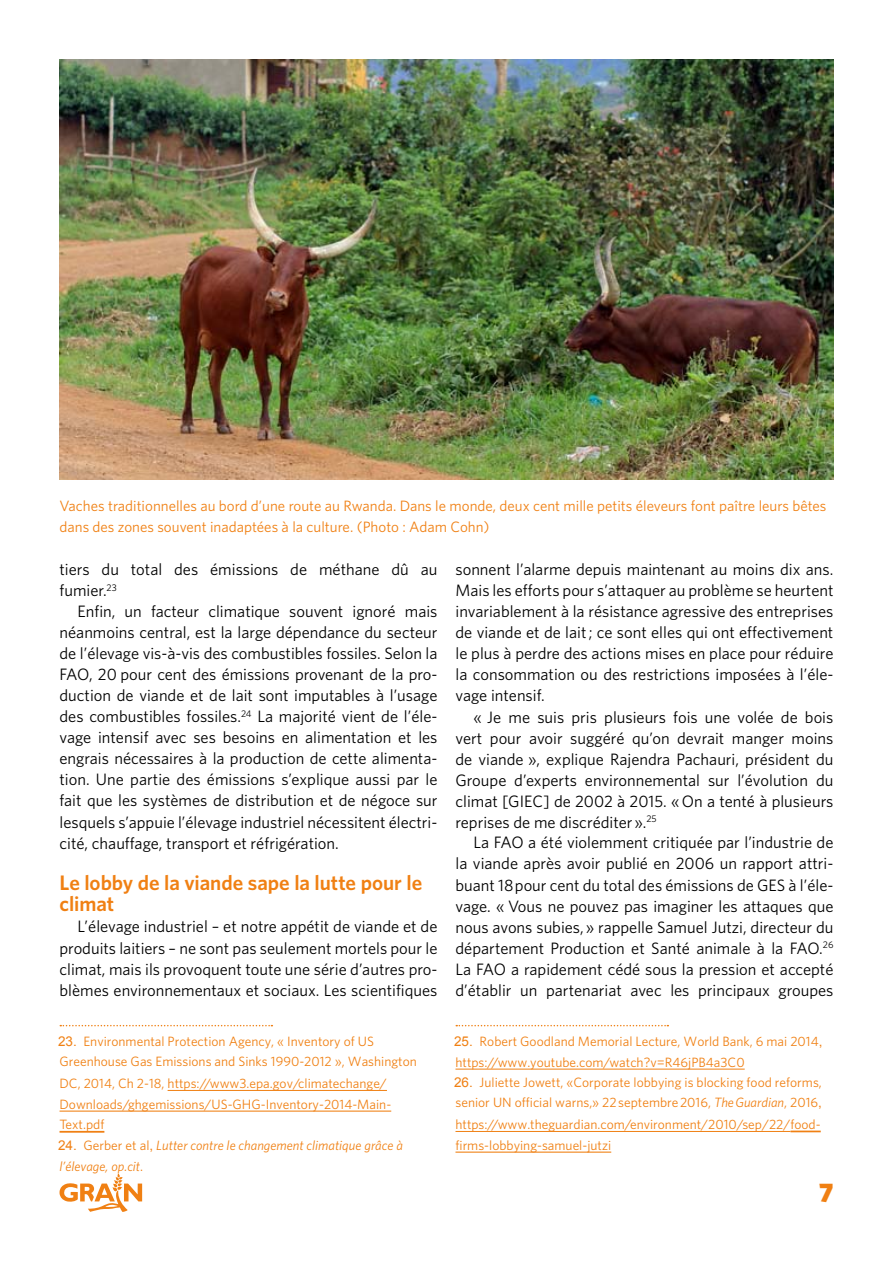
<style>
.page{position:relative;width:893px;height:1263px;background:#fff}
.page>*{position:absolute;margin:0;border:0;box-sizing:border-box;transform-origin:0 0}
.t1{font:900 27px "Whitney";color:#f08013}
.Subtitle{font:600 21px/21px "Whitney";color:#f08013}
.Footnote{font:16.5px/21px "Whitney";color:#000;text-align:justify}
.Photo_caption{font:15px/21px "Whitney";color:#f08013}
.Footnote-2{font:13.5px/20.9px "Whitney";color:#f08013}
.Footnote-3{font:italic 13.5px/21.1px "Whitney";color:#f08013}
.s1{font-family:"Arial"}
.s2{font-family:"Arial";font-style:normal}
.s3{font-style:normal}
.s4{font-style:italic}
</style>
<div class="page">
<svg style="left:60px;top:1173px;width:82px;height:39px"></svg>
<svg style="left:60px;top:1025px;width:212px;height:1px"></svg>
<svg style="left:456px;top:1025px;width:212px;height:1px"></svg>
<img style="left:60px;top:60px;width:773px;height:420px">
<hr style="left:168px;top:1090px;width:219px;height:1px;background:#f08013">
<hr style="left:60px;top:1111px;width:331px;height:1px;background:#f08013">
<hr style="left:60px;top:1131px;width:44px;height:1px;background:#f08013">
<hr style="left:455px;top:1069px;width:290px;height:1px;background:#f08013">
<hr style="left:455px;top:1131px;width:335px;height:1px;background:#f08013">
<hr style="left:790px;top:1131px;width:31px;height:1px;background:#f08013">
<hr style="left:455px;top:1152px;width:156px;height:1px;background:#f08013">
<p class="Photo_caption" style="left:60px;top:495px;width:768px">Vaches traditionnelles au bord d’une route au Rwanda. Dans le monde, deux cent mille petits éleveurs font paître leurs bêtes dans des zones souvent inadaptées à la culture. (Photo : Adam Cohn)</p>
<p class="Footnote" style="left:60px;top:559px;width:379px">tiers du total des émissions de méthane dû au fumier.<sup>23</sup></p>
<p class="Footnote" style="left:60px;top:601px;width:379px;text-indent:18px">Enfin, un facteur climatique souvent ignoré mais néanmoins central, est la large dépendance du secteur de l’élevage vis-à-vis des combustibles fossiles. Selon la FAO, 20 pour cent des émissions provenant de la pro&shy;duction de viande et de lait sont imputables à l’usage des combustibles fossiles.<sup>24</sup> La majorité vient de l’éle&shy;vage intensif avec ses besoins en alimentation et les engrais nécessaires à la production de cette alimenta&shy;tion. Une partie des émissions s’explique aussi par le fait que les systèmes de distribution et de négoce sur lesquels s’appuie l’élevage industriel nécessitent électri&shy;cité, chauffage, transport et réfrigération.</p>
<p class="Subtitle" style="left:60px;top:872px;width:364px">Le lobby de la viande sape la lutte pour le climat</p>
<p class="Footnote" style="left:60px;top:916px;width:379px;text-indent:18px">L’élevage industriel – et notre appétit de viande et de produits laitiers – ne sont pas seulement mortels pour le climat, mais ils provoquent toute une série d’autres pro&shy;blèmes environnementaux et sociaux. Les scientifiques</p>
<p class="Footnote-2" style="left:58px;top:1030px;width:360px"><span class="s1">23.</span> Environmental Protection Agency, « Inventory of US Greenhouse Gas Emissions and Sinks 1990-2012 », Washington DC, 2014, Ch 2-18, https://www3.epa.gov/climatechange/ Downloads/ghgemissions/US-GHG-Inventory-2014-Main-Text.pdf</p>
<p class="Footnote-3" style="left:58px;top:1135px;width:346px"><span class="s2">24.</span> <span class="s3">Gerber et al</span><span class="s2">,</span> Lutter contre le changement climatique grâce à l’élevage, op.cit<span class="s3">.</span></p>
<p class="Footnote" style="left:455px;top:559px;width:379px">sonnent l’alarme depuis maintenant au moins dix ans.<br>Mais les efforts pour s’attaquer au problème se heurtent invariablement à la résistance agressive des entreprises de viande et de lait ; ce sont elles qui ont effectivement le plus à perdre des actions mises en place pour réduire la consommation ou des restrictions imposées à l’éle&shy;vage intensif.</p>
<p class="Footnote" style="left:455px;top:706px;width:379px;text-indent:18px">« Je me suis pris plusieurs fois une volée de bois vert pour avoir suggéré qu’on devrait manger moins de viande », explique Rajendra Pachauri, président du Groupe d’experts environnemental sur l’évolution du climat [GIEC] de 2002 à 2015. « On a tenté à plusieurs reprises de me discréditer ».<sup>25</sup></p>
<p class="Footnote" style="left:455px;top:832px;width:379px;text-indent:18px">La FAO a été violemment critiquée par l’industrie de la viande après avoir publié en 2006 un rapport attri&shy;buant 18 pour cent du total des émissions de GES à l’éle&shy;vage. « Vous ne pouvez pas imaginer les attaques que nous avons subies, » rappelle Samuel Jutzi, directeur du département Production et Santé animale à la FAO.<sup>26<br></sup>La FAO a rapidement cédé sous la pression et accepté d’établir un partenariat avec les principaux groupes</p>
<p class="Footnote-2" style="left:454px;top:1030px;width:370px"><span class="s1">25.</span> Robert Goodland Memorial Lecture, World Bank, 6 mai 2014<span class="s1">, </span>https://www.youtube.com/watch?v=R46jPB4a3C0</p>
<p class="Footnote-2" style="left:454px;top:1071px;width:369px;text-align:justify"><span class="s1">26.</span> Juliette Jowett, «Corporate lobbying is blocking food reforms, senior UN official warns,» 22 septembre 2016, <span class="s4">The Guardian</span>, 2016<span class="s1">, </span>https://www.theguardian.com/environment/2010/sep/22/food&shy;firms-lobbying-samuel-jutzi</p>
<h1 class="t1" style="left:819px;top:1176px;width:16px">7</h1>
</div>
